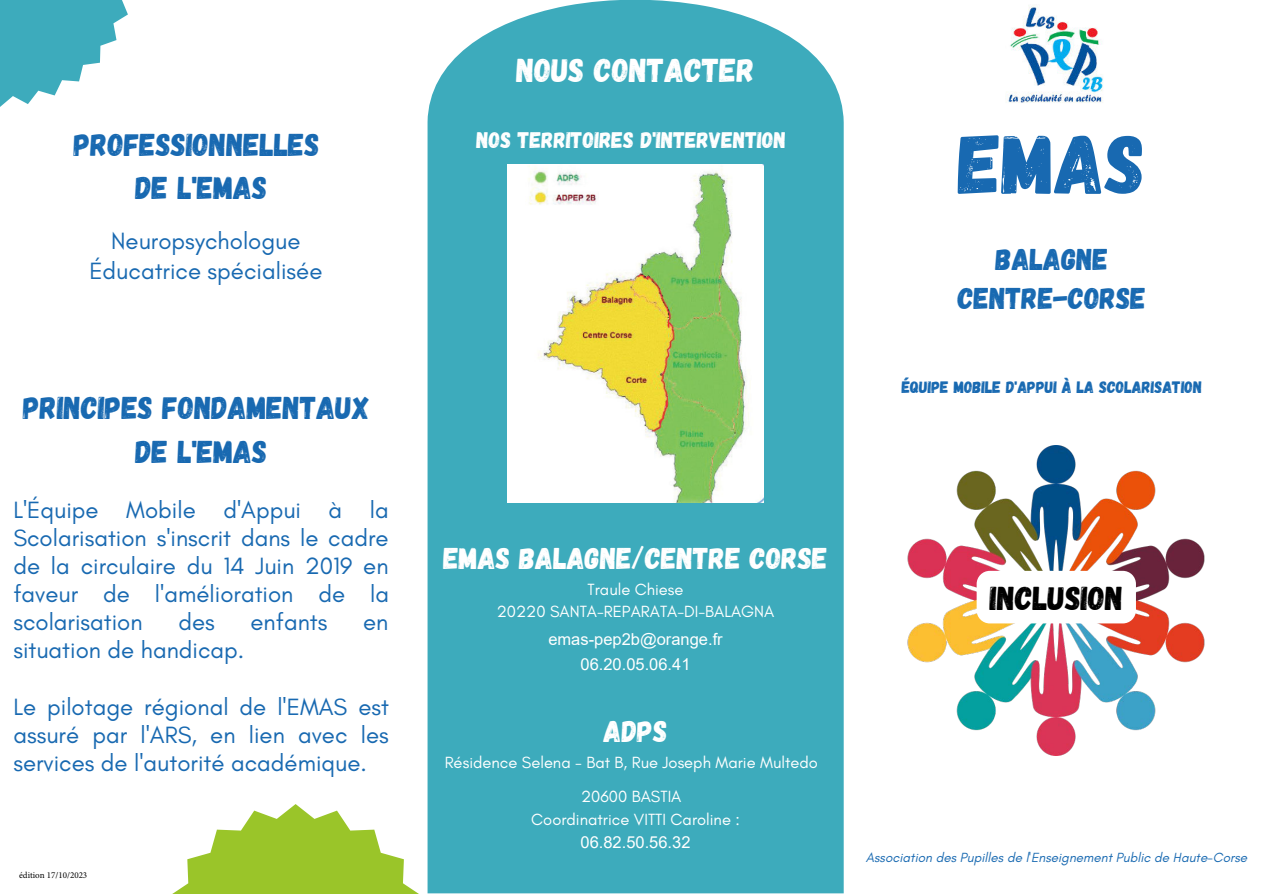
<style>
.page{position:relative;width:1263px;height:894px;background:#fff}
.page>*{position:absolute;margin:0;border:0;box-sizing:border-box;transform-origin:0 0}
.t1{font:84px "Gagalin";color:#1869b1}
.t2{font:33px "Gagalin";color:#fff}
.t3{font:33px "Gagalin";color:#000}
.t4{font:31.5px/43.8px "Gagalin";color:#1869b1;text-align:center}
.t5{font:30px "Gagalin";color:#fff}
.t6{font:30px/39.3px "Gagalin";color:#1869b1;text-align:center}
.t7{font:24px/28px "Glacial Indifference";color:#1869b1;text-align:justify}
.t8{font:22.5px "Gagalin";color:#fff}
.t9{font:16.5px/22px "Glacial Indifference";color:#fff;text-align:center}
.t10{font:16.5px/24.6px "Arial";color:#fff;text-align:center}
.t11{font:16.5px "Gagalin";color:#1869b1}
.t12{font:italic 13.5px "Glacial Indifference";color:#1869b1}
.t13{font:9px "Minion Pro";color:#000}
</style>
<div class="page">
<div style="left:428px;top:0;width:416px;height:893px;background:#3dabbc"></div>
<img style="left:1008px;top:5px;width:95px;height:98px">
<svg style="left:0;top:0;width:128px;height:107px"></svg>
<svg style="left:174px;top:803px;width:255px;height:90px"></svg>
<img style="left:907px;top:445px;width:298px;height:309px">
<img style="left:508px;top:164px;width:255px;height:338px">
<svg style="left:977px;top:570px;width:159px;height:53px"></svg>
<h3 class="t4" style="left:74px;top:123px;width:247px">PROFESSIONNELLES<br>DE L'EMAS</h3>
<p class="t7" style="left:89px;top:227px;width:235px;line-height:29.7px;text-align:center">Neuropsychologue<br>Éducatrice spécialisée</p>
<h3 class="t4" style="left:23px;top:386px;width:349px">PRINCIPES FONDAMENTAUX<br>DE L'EMAS</h3>
<p class="t7" style="left:13px;top:495px;width:377px">L'Équipe Mobile d'Appui à la Scolarisation s'inscrit dans le cadre de la circulaire du 14 Juin 2019 en faveur de l'amélioration de la scolarisation</p>
<p class="t7" style="left:178px;top:608px;width:38px">des</p>
<p class="t7" style="left:251px;top:608px;width:78px">enfants</p>
<p class="t7" style="left:363px;top:608px;width:27px">en</p>
<p class="t7" style="left:13px;top:636px;width:232px">situation de handicap.</p>
<p class="t7" style="left:13px;top:692px;width:377px">Le pilotage régional de l'EMAS est assuré par l'ARS, en lien avec les services de l'autorité académique.</p>
<p class="t13" style="left:19px;top:868px;width:70px">édition 17/10/2023</p>
<h2 class="t2" style="left:516px;top:50px;width:240px">NOUS CONTACTER</h2>
<p class="t8" style="left:477px;top:127px;width:311px">NOS TERRITOIRES D'INTERVENTION</p>
<h1 class="t1" style="left:958px;top:112px;width:188px">EMAS</h1>
<p class="t6" style="left:958px;top:240px;width:190px">BALAGNE<br>CENTRE-CORSE</p>
<p class="t11" style="left:902px;top:377px;width:302px">ÉQUIPE MOBILE D'APPUI À LA SCOLARISATION</p>
<p class="t5" style="left:443px;top:539px;width:386px">EMAS BALAGNE/CENTRE CORSE</p>
<p class="t9" style="left:497px;top:578px;width:279px">Traule Chiese<br>20220 SANTA-REPARATA-DI-BALAGNA</p>
<p class="t10" style="left:548px;top:626px;width:176px">emas-pep2b@orange.fr<br>06.20.05.06.41</p>
<p class="t5" style="left:604px;top:712px;width:65px">ADPS</p>
<p class="t9" style="left:445px;top:744px;width:375px;line-height:34.5px">Résidence Selena - Bat B, Rue Joseph Marie Multedo<br>20600 BASTIA</p>
<p class="t9" style="left:531px;top:808px;width:210px">Coordinatrice VITTI Caroline :</p>
<p class="t10" style="left:580px;top:829px;width:112px">06.82.50.56.32</p>
<h2 class="t3" style="left:990px;top:578px;width:135px">INCLUSION</h2>
<p class="t12" style="left:866px;top:850px;width:383px">Association des Pupilles de l'Enseignement Public de Haute-Corse</p>
</div>
